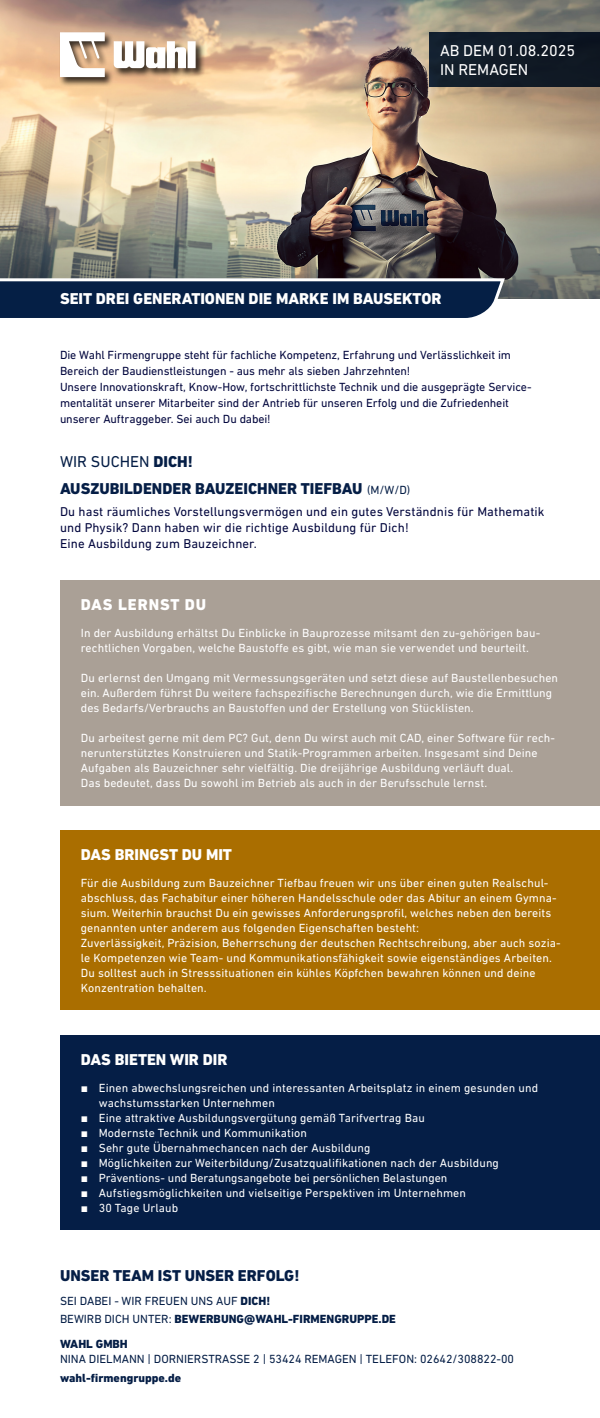
<style>
.page{position:relative;width:600px;height:1418px;background:#fff}
.page>*{position:absolute;margin:0;border:0;box-sizing:border-box;transform-origin:0 0}
.t1{font:800 16px "DIN Next LT Pro";color:#fff}
.t2{font:800 16px "DIN Next LT Pro";color:#051e46}
.t3{font:16px "DIN Next LT Pro";color:#fff}
.t4{font:16px "DIN Next LT Pro";color:#051e46}
.t5{font:800 16px "DIN Next LT Pro";letter-spacing:.055em;color:#fff}
.t6{font:13px/16px "DIN Next LT Pro";letter-spacing:.01em;color:#02063d}
.t7{font:12px/15px "DIN Next LT Pro";letter-spacing:.01em;color:#fff}
.t8{font:12px/16px "DIN Next LT Pro";letter-spacing:-.01em;color:#02063d}
.t9{font:12px "DIN Next LT Pro";color:#051e46}
.t10{font:800 12px "DIN Next LT Pro";color:#051e46}
.s1{font-weight:800}
.s2{font-weight:400;font-size:12px}
.s3{font-family:"Haettenschweiler"}
.s4{font-weight:400}
</style>
<div class="page">
<img style="left:0;top:0;width:600px;height:299px">
<div style="left:60px;top:580px;width:540px;height:225px;background:#aaa096"></div>
<div style="left:60px;top:830px;width:540px;height:180px;background:#aa6e00"></div>
<div style="left:429px;top:32px;width:171px;height:55px;background:#101b26"></div>
<svg style="left:0;top:277px;width:507px;height:41px;background:#1f3657"></svg>
<div style="left:59px;top:31px;width:146px;height:56px;background:#000;opacity:.75"></div>
<svg style="left:60px;top:32px;width:136px;height:45px"></svg>
<div style="left:60px;top:1035px;width:540px;height:195px;background:#051e46"></div>
<p class="t3" style="left:440px;top:41px;width:137px">AB DEM 01.08.2025</p>
<p class="t3" style="left:440px;top:60px;width:90px">IN REMAGEN</p>
<p class="t1" style="left:60px;top:289px;width:383px">SEIT DREI GENERATIONEN DIE MARKE IM BAUSEKTOR</p>
<p class="t8" style="left:60px;top:347px;width:473px">Die Wahl Firmengruppe steht für fachliche Kompetenz, Erfahrung und Verlässlichkeit im Bereich der Baudienstleistungen - aus mehr als sieben Jahrzehnten!<br>Unsere Innovationskraft, Know-How, fortschrittlichste Technik und die ausgeprägte Service&shy;mentalität unserer Mitarbeiter sind der Antrieb für unseren Erfolg und die Zufriedenheit unserer Auftraggeber. Sei auch Du dabei!</p>
<p class="t4" style="left:60px;top:453px;width:134px">WIR SUCHEN <span class="s1">DICH!</span></p>
<p class="t2" style="left:60px;top:479px;width:352px">AUSZUBILDENDER BAUZEICHNER TIEFBAU <span class="s2">(M/W/D)</span></p>
<p class="t6" style="left:60px;top:503px;width:486px">Du hast räumliches Vorstellungsvermögen und ein gutes Verständnis für Mathematik und Physik? Dann haben wir die richtige Ausbildung für Dich!<br>Eine Ausbildung zum Bauzeichner.</p>
<p class="t5" style="left:81px;top:596px;width:127px">DAS LERNST DU</p>
<p class="t7" style="left:81px;top:625px;width:461px">In der Ausbildung erhältst Du Einblicke in Bauprozesse mitsamt den zu-gehörigen bau&shy;rechtlichen Vorgaben, welche Baustoffe es gibt, wie man sie verwendet und beurteilt.</p>
<p class="t7" style="left:81px;top:670px;width:479px">Du erlernst den Umgang mit Vermessungsgeräten und setzt diese auf Baustellenbesuchen ein. Außerdem führst Du weitere fachspezifische Berechnungen durch, wie die Ermittlung des Bedarfs/Verbrauchs an Baustoffen und der Erstellung von Stücklisten.</p>
<p class="t7" style="left:81px;top:730px;width:476px">Du arbeitest gerne mit dem PC? Gut, denn Du wirst auch mit CAD, einer Software für rech&shy;nerunterstütztes Konstruieren und Statik-Programmen arbeiten. Insgesamt sind Deine Aufgaben als Bauzeichner sehr vielfältig. Die dreijährige Ausbildung verläuft dual.<br>Das bedeutet, dass Du sowohl im Betrieb als auch in der Berufsschule lernst.</p>
<p class="t1" style="left:81px;top:845px;width:153px">DAS BRINGST DU MIT</p>
<p class="t7" style="left:81px;top:875px;width:477px">Für die Ausbildung zum Bauzeichner Tiefbau freuen wir uns über einen guten Realschul&shy;abschluss, das Fachabitur einer höheren Handelsschule oder das Abitur an einem Gymna&shy;sium. Weiterhin brauchst Du ein gewisses Anforderungsprofil, welches neben den bereits genannten unter anderem aus folgenden Eigenschaften besteht:</p>
<p class="t7" style="left:81px;top:935px;width:481px">Zuverlässigkeit, Präzision, Beherrschung der deutschen Rechtschreibung, aber auch sozia&shy;le Kompetenzen wie Team- und Kommunikationsfähigkeit sowie eigenständiges Arbeiten.<br>Du solltest auch in Stresssituationen ein kühles Köpfchen bewahren können und deine Konzentration behalten.</p>
<p class="t1" style="left:81px;top:1050px;width:148px">DAS BIETEN WIR DIR</p>
<p class="t7" style="left:99px;top:1080px;width:441px;text-indent:-18px"><span class="s3">■</span> Einen abwechslungsreichen und interessanten Arbeitsplatz in einem gesunden und wachstumsstarken Unternehmen</p>
<p class="t7" style="left:81px;top:1110px;width:346px"><span class="s3">■</span> Eine attraktive Ausbildungsvergütung gemäß Tarifvertrag Bau</p>
<p class="t7" style="left:81px;top:1125px;width:228px"><span class="s3">■</span> Modernste Technik und Kommunikation</p>
<p class="t7" style="left:81px;top:1140px;width:291px"><span class="s3">■</span> Sehr gute Übernahmechancen nach der Ausbildung</p>
<p class="t7" style="left:81px;top:1155px;width:420px"><span class="s3">■</span> Möglichkeiten zur Weiterbildung/Zusatzqualifikationen nach der Ausbildung</p>
<p class="t7" style="left:81px;top:1170px;width:368px"><span class="s3">■</span> Präventions- und Beratungsangebote bei persönlichen Belastungen</p>
<p class="t7" style="left:81px;top:1185px;width:387px"><span class="s3">■</span> Aufstiegsmöglichkeiten und vielseitige Perspektiven im Unternehmen</p>
<p class="t7" style="left:81px;top:1200px;width:99px"><span class="s3">■</span> 30 Tage Urlaub</p>
<p class="t2" style="left:60px;top:1267px;width:241px">UNSER TEAM IST UNSER ERFOLG!</p>
<p class="t9" style="left:60px;top:1294px;width:212px">SEI DABEI - WIR FREUEN UNS AUF <span class="s1">DICH!</span></p>
<p class="t10" style="left:60px;top:1312px;width:338px"><span class="s4">BEWIRB DICH UNTER:</span> BEWERBUNG@WAHL-FIRMENGRUPPE.DE</p>
<p class="t9" style="left:60px;top:1352px;width:456px">NINA DIELMANN | DORNIERSTRASSE 2 | 53424 REMAGEN | TELEFON: 02642/308822-00</p>
<p class="t10" style="left:60px;top:1337px;width:69px">WAHL GMBH</p>
<p class="t10" style="left:60px;top:1371px;width:123px">wahl-firmengruppe.de</p>
</div>
